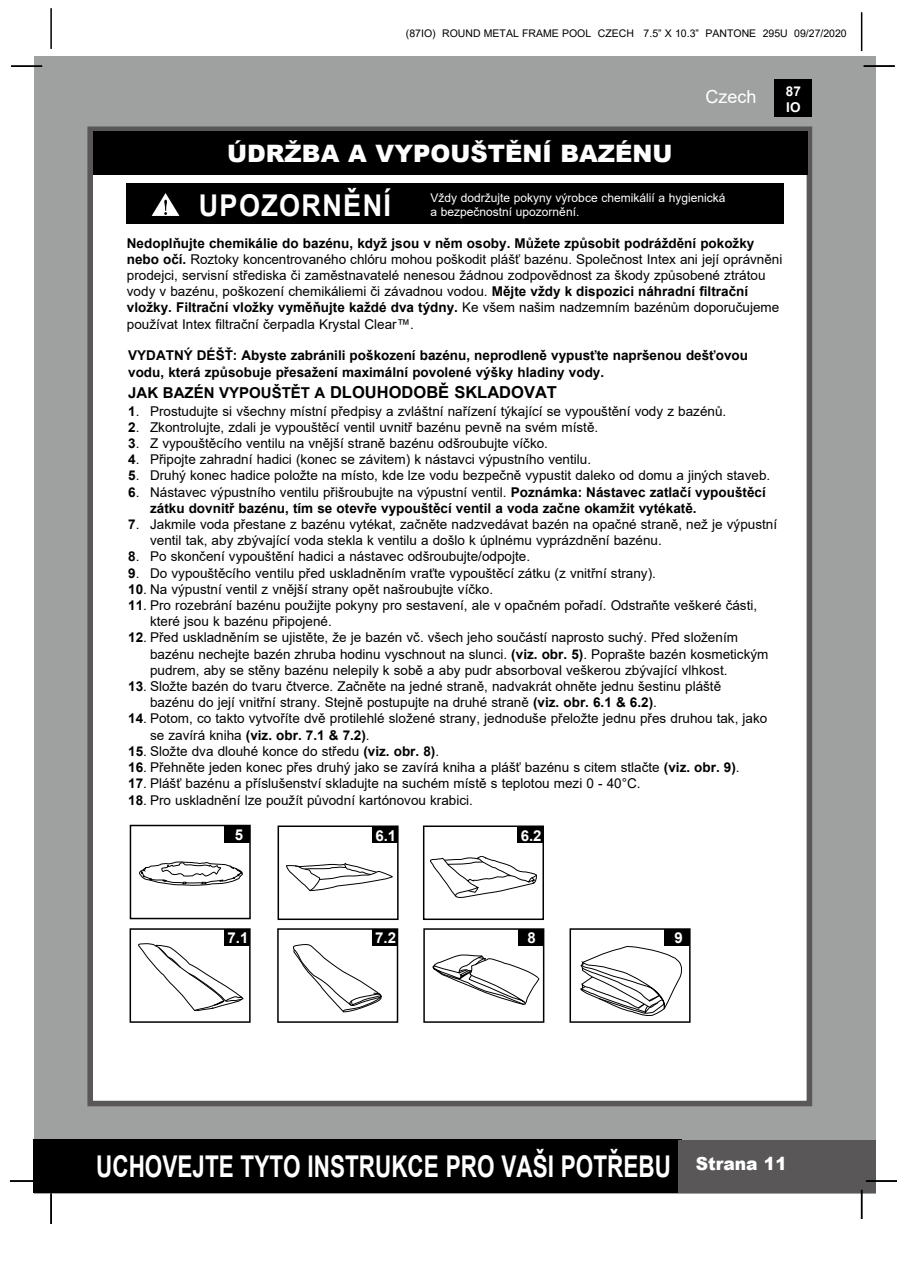
<style>
.page{position:relative;width:897px;height:1264px;background:#fff}
.page>*{position:absolute;margin:0;border:0;box-sizing:border-box;transform-origin:0 0}
.t1{font:700 30px "Arial";color:#fff;scale:.75 1}
.t2{font:700 30px "Arial";letter-spacing:.05em;color:#fff;scale:.9 1}
.t3{font:900 24px "Arial";color:#fff}
.t4{font:900 18px "Arial";color:#fff;scale:.95 1}
.t5{font:18px "Arial";color:#fff}
.t6{font:700 16.5px "Arial";color:#000}
.t7{font:700 15px "Arial";color:#fff}
.t8{font:13.5px/16.2px "Arial";color:#000}
.t9{font:700 13.5px/16.2px "Arial";color:#000}
.t10{font:700 13.5px/16.2px "Arial";color:#fff}
.t11{font:12px/14.4px "Arial";color:#fff}
.t12{font:10.5px "Arial";color:#000}
.s1{font-weight:700}
.s2{font-size:15px}
.s3{font-weight:400}
</style>
<div class="page">
<div style="left:34px;top:56px;width:841px;height:1137px;background:#9fa0a0"></div>
<div style="left:774px;top:79px;width:38px;height:38px;background:#000"></div>
<hr style="left:50px;top:8px;width:2px;height:41px;background:#000">
<hr style="left:860px;top:12px;width:2px;height:39px;background:#000">
<div style="left:33px;top:1140px;width:648px;height:53px;background:#000"></div>
<div style="left:678px;top:1140px;width:197px;height:53px;background:#595757"></div>
<div style="left:87px;top:126px;width:725px;height:980px;background:#fff;border:6px solid #595757"></div>
<div style="left:93px;top:131px;width:714px;height:44px;background:#000"></div>
<div style="left:125px;top:183px;width:658px;height:40px;background:#000"></div>
<svg style="left:151px;top:193px;width:29px;height:23px"></svg>
<hr style="left:863px;top:65px;width:31px;height:2px;background:#000">
<hr style="left:865px;top:1180px;width:31px;height:1px;background:#000">
<hr style="left:860px;top:1189px;width:2px;height:30px;background:#000">
<hr style="left:50px;top:1193px;width:2px;height:31px;background:#000">
<hr style="left:10px;top:1180px;width:31px;height:1px;background:#000">
<hr style="left:11px;top:65px;width:31px;height:2px;background:#000">
<svg style="left:138px;top:943px;width:105px;height:68px"></svg>
<div style="left:129px;top:928px;width:121px;height:94px;border:2px solid #000"></div>
<div style="left:224px;top:929px;width:26px;height:17px;background:#000"></div>
<svg style="left:139px;top:861px;width:103px;height:24px"></svg>
<div style="left:130px;top:824px;width:121px;height:95px;border:2px solid #000"></div>
<div style="left:224px;top:825px;width:26px;height:17px;background:#000"></div>
<svg style="left:286px;top:863px;width:106px;height:28px"></svg>
<div style="left:277px;top:825px;width:121px;height:95px;border:2px solid #000"></div>
<div style="left:372px;top:826px;width:25px;height:17px;background:#000"></div>
<svg style="left:430px;top:856px;width:107px;height:41px"></svg>
<div style="left:423px;top:825px;width:121px;height:95px;border:2px solid #000"></div>
<div style="left:517px;top:826px;width:26px;height:17px;background:#000"></div>
<svg style="left:293px;top:944px;width:89px;height:68px"></svg>
<div style="left:277px;top:928px;width:121px;height:94px;border:2px solid #000"></div>
<div style="left:372px;top:929px;width:25px;height:17px;background:#000"></div>
<svg style="left:433px;top:955px;width:106px;height:49px"></svg>
<div style="left:423px;top:928px;width:121px;height:94px;border:2px solid #000"></div>
<div style="left:518px;top:929px;width:25px;height:17px;background:#000"></div>
<svg style="left:580px;top:946px;width:101px;height:69px"></svg>
<div style="left:569px;top:928px;width:121px;height:94px;border:2px solid #000"></div>
<div style="left:664px;top:929px;width:25px;height:17px;background:#000"></div>
<p class="t12" style="left:406px;top:26px;width:442px">(87IO) ROUND METAL FRAME POOL CZECH 7.5” X 10.3” PANTONE 295U 09/27/2020</p>
<h2 class="t3" style="left:227px;top:136px;width:187px">ÚDRŽBA A VYPO</h2>
<h2 class="t3" style="left:450px;top:136px;width:224px">UŠTĚNÍ BAZÉNU</h2>
<h3 class="t5" style="left:705px;top:84px;width:53px">Czech</h3>
<h1 class="t2" style="left:199px;top:184px;width:215px">UPOZORNĚNÍ</h1>
<p class="t11" style="left:430px;top:190px;width:296px">Vždy dodržujte pokyny výrobce chemikálií a hygienická a bezpečnostní upozornění.</p>
<p class="t10" style="left:785px;top:83px;width:17px">87<br>IO</p>
<p class="t8" style="left:127px;top:235px;width:657px"><span class="s1">Nedoplňujte chemikálie do bazénu, když jsou v něm osoby. Můžete způsobit podráždění pokožky nebo očí.</span> Roztoky koncentrovaného chlóru mohou poškodit plášť bazénu. Společnost Intex ani její oprávněni prodejci, servisní střediska či zaměstnavatelé nenesou žádnou zodpovědnost za škody způsobené ztrátou vody v bazénu, poškození chemikáliemi či závadnou vodou. <span class="s1">Mějte vždy k dispozici náhradní filtrační vložky. Filtrační vložky vyměňujte každé dva týdny.</span> Ke všem našim nadzemním bazénům doporučujeme používat Intex filtrační čerpadla Krystal Clear™.</p>
<p class="t9" style="left:128px;top:348px;width:621px">VYDATNÝ DÉŠŤ: Abyste zabránili poškození bazénu, neprodleně vypusťte napršenou dešťovou vodu, která způsobuje přesažení maximální povolené výšky hladiny vody.</p>
<p class="t6" style="left:128px;top:381px;width:430px"><span class="s2">JAK BAZÉN VYPOUŠTĚT A</span> DLOUHODOBĚ SKLADOVAT</p>
<p class="t8" style="left:128px;top:403px;width:599px"><span class="s1">1</span>. Prostudujte si všechny místní předpisy a zvláštní nařízení týkající se vypouštění vody z bazénů.</p>
<p class="t8" style="left:128px;top:419px;width:471px"><span class="s1">2</span>. Zkontrolujte, zdali je vypouštěcí ventil uvnitř bazénu pevně na svém místě.</p>
<p class="t8" style="left:128px;top:435px;width:421px"><span class="s1">3</span>. Z vypouštěcího ventilu na vnější straně bazénu odšroubujte víčko.</p>
<p class="t8" style="left:128px;top:451px;width:464px"><span class="s1">4</span>. Připojte zahradní hadici (konec se závitem) k nástavci výpustního ventilu.</p>
<p class="t8" style="left:128px;top:467px;width:643px"><span class="s1">5</span>. Druhý konec hadice položte na místo, kde lze vodu bezpečně vypustit daleko od domu a jiných staveb.</p>
<p class="t9" style="left:150px;top:484px;width:617px;text-indent:-22px">6<span class="s3">. Nástavec výpustního ventilu přišroubujte na výpustní ventil.</span> Poznámka: Nástavec zatlačí vypouštěcí zátku dovnitř bazénu, tím se otevře vypouštěcí ventil a voda začne okamžit vytékatě.</p>
<p class="t8" style="left:150px;top:516px;width:628px;text-indent:-22px"><span class="s1">7</span>. Jakmile voda přestane z bazénu vytékat, začněte nadzvedávat bazén na opačné straně, než je výpustní ventil tak, aby zbývající voda stekla k ventilu a došlo k úplnému vyprázdnění bazénu.</p>
<p class="t8" style="left:128px;top:548px;width:403px"><span class="s1">8</span>. Po skončení vypouštění hadici a nástavec odšroubujte/odpojte.</p>
<p class="t8" style="left:128px;top:565px;width:529px"><span class="s1">9</span>. Do vypouštěcího ventilu před uskladněním vraťte vypouštěcí zátku (z vnitřní strany).</p>
<p class="t8" style="left:128px;top:581px;width:366px"><span class="s1">10</span>. Na výpustní ventil z vnější strany opět našroubujte víčko.</p>
<p class="t8" style="left:150px;top:597px;width:608px;text-indent:-22px"><span class="s1">11</span>. Pro rozebrání bazénu použijte pokyny pro sestavení, ale v opačném pořadí. Odstraňte veškeré části, které jsou k bazénu připojené.</p>
<p class="t8" style="left:150px;top:629px;width:619px;text-indent:-22px"><span class="s1">12</span>. Před uskladněním se ujistěte, že je bazén vč. všech jeho součástí naprosto suchý. Před složením bazénu nechejte bazén zhruba hodinu vyschnout na slunci. <span class="s1">(viz. obr. 5)</span>. Poprašte bazén kosmetickým pudrem, aby se stěny bazénu nelepily k sobě a aby pudr absorboval veškerou zbývající vlhkost.</p>
<p class="t8" style="left:150px;top:678px;width:572px;text-indent:-22px"><span class="s1">13</span>. Složte bazén do tvaru čtverce. Začněte na jedné straně, nadvakrát ohněte jednu šestinu pláště bazénu do její vnitřní strany. Stejně postupujte na druhé straně <span class="s1">(viz. obr. 6.1 &amp; 6.2)</span>.</p>
<p class="t8" style="left:150px;top:710px;width:618px;text-indent:-22px"><span class="s1">14</span>. Potom, co takto vytvoříte dvě protilehlé složené strany, jednoduše přeložte jednu přes druhou tak, jako se zavírá kniha <span class="s1">(viz. obr. 7.1 &amp; 7.2)</span>.</p>
<p class="t8" style="left:128px;top:743px;width:312px"><span class="s1">15</span>. Složte dva dlouhé konce do středu <span class="s1">(viz. obr. 8)</span>.</p>
<p class="t8" style="left:128px;top:759px;width:613px"><span class="s1">16</span>. Přehněte jeden konec přes druhý jako se zavírá kniha a plášť bazénu s citem stlačte <span class="s1">(viz. obr. 9)</span>.</p>
<p class="t8" style="left:128px;top:775px;width:514px"><span class="s1">17</span>. Plášť bazénu a příslušenství skladujte na suchém místě s teplotou mezi 0 - 40°C.</p>
<p class="t8" style="left:128px;top:791px;width:346px"><span class="s1">18</span>. Pro uskladnění lze použít původní kartónovou krabici.</p>
<p class="t7" style="left:235px;top:824px;width:10px">5</p>
<p class="t7" style="left:375px;top:824px;width:22px">6.1</p>
<p class="t7" style="left:520px;top:824px;width:22px">6.2</p>
<p class="t7" style="left:227px;top:927px;width:22px">7.1</p>
<p class="t7" style="left:375px;top:927px;width:22px">7.2</p>
<p class="t7" style="left:527px;top:927px;width:10px">8</p>
<p class="t7" style="left:674px;top:927px;width:10px">9</p>
<h1 class="t1" style="left:96px;top:1145px;width:767px">UCHOVEJTE TYTO INSTRUKCE PRO VAŠI POTŘEBU</h1>
<h3 class="t4" style="left:695px;top:1150px;width:97px">Strana 11</h3>
</div>
